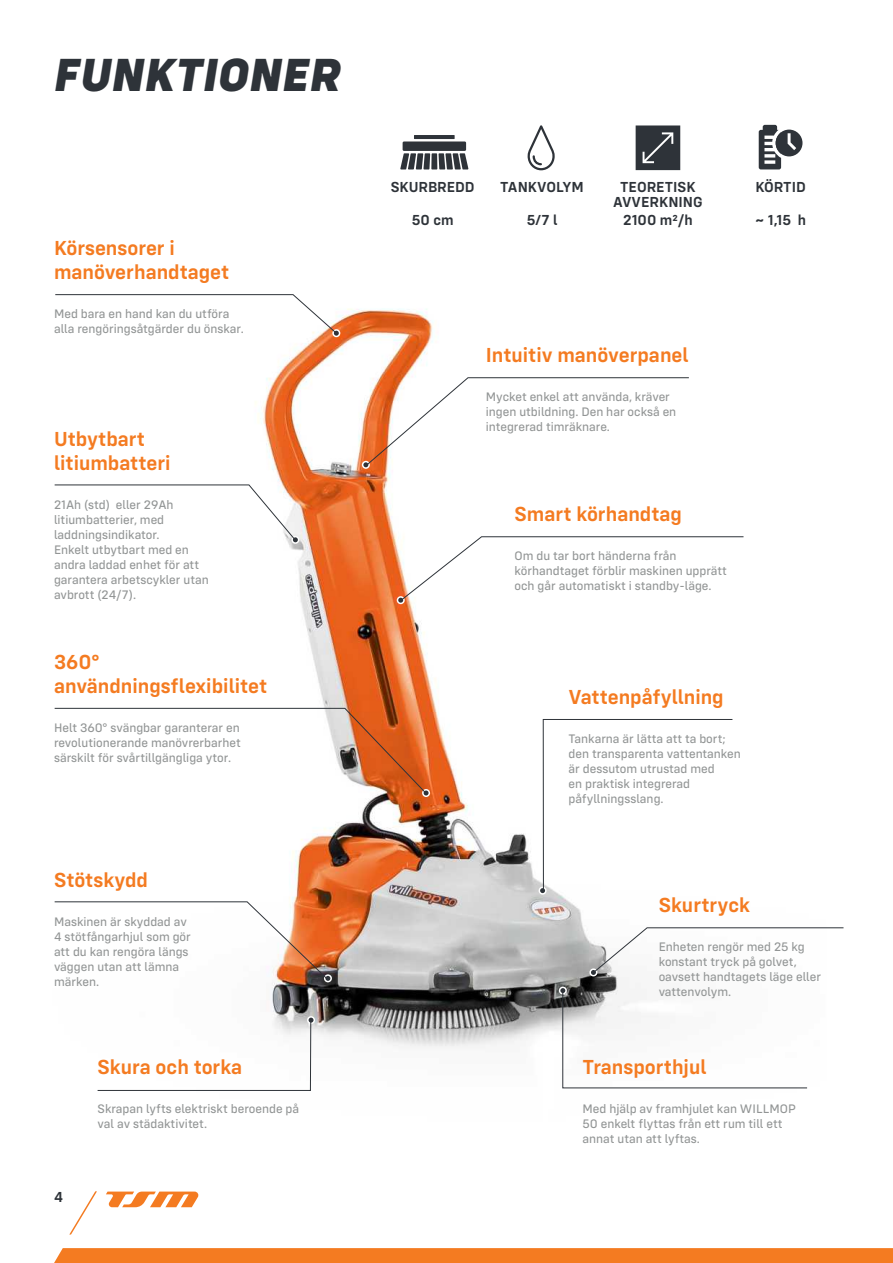
<style>
.page{position:relative;width:893px;height:1263px;background:#fff}
.page>*{position:absolute;margin:0;border:0;box-sizing:border-box;transform-origin:0 0}
.t1{font:italic 800 48px "Config";color:#2e3339}
.t2{font:600 21px/24px "Config";color:#f47b21}
.t3{font:600 15px/15px "Config";color:#2e3339;text-align:center}
.t4{font:12.75px/15px "Config Text";color:#929595}
</style>
<div class="page">
<svg style="left:54px;top:1248px;width:839px;height:15px;background:#f47c23"></svg>
<svg style="left:69px;top:1191px;width:28px;height:43px"></svg>
<svg style="left:106px;top:1191px;width:92px;height:16px"></svg>
<img style="left:54px;top:308px;width:587px;height:740px">
<svg style="left:759px;top:125px;width:43px;height:44px"></svg>
<svg style="left:636px;top:125px;width:44px;height:45px;background:#40454a"></svg>
<hr style="left:414px;top:135px;width:41px;height:4px;background:#2e3339">
<div style="left:403px;top:141px;width:63px;height:10px;background:#2e3339"></div>
<div style="left:431px;top:153px;width:6px;height:16px;background:#2e3339"></div>
<svg style="left:438px;top:153px;width:30px;height:16px"></svg>
<svg style="left:400px;top:153px;width:30px;height:16px"></svg>
<svg style="left:527px;top:125px;width:28px;height:46px"></svg>
<div style="left:291px;top:536px;width:8px;height:8px;border:2px solid #fff;border-radius:50%"></div>
<svg style="left:54px;top:484px;width:242px;height:57px"></svg>
<div style="left:589px;top:968px;width:8px;height:8px;border:2px solid #fff;border-radius:50%"></div>
<div style="left:397px;top:596px;width:8px;height:8px;border:2px solid #fff;border-radius:50%"></div>
<svg style="left:400px;top:536px;width:344px;height:66px"></svg>
<div style="left:422px;top:789px;width:8px;height:8px;border:2px solid #fff;border-radius:50%"></div>
<div style="left:362px;top:461px;width:8px;height:8px;border:2px solid #fff;border-radius:50%"></div>
<div style="left:539px;top:887px;width:7px;height:7px;background:#2e3339;border-radius:50%"></div>
<div style="left:539px;top:887px;width:8px;height:8px;border:2px solid #fff;border-radius:50%"></div>
<div style="left:307px;top:1016px;width:8px;height:8px;border:2px solid #fff;border-radius:50%"></div>
<div style="left:332px;top:329px;width:8px;height:8px;border:2px solid #fff;border-radius:50%"></div>
<div style="left:559px;top:986px;width:8px;height:8px;border:2px solid #fff;border-radius:50%"></div>
<svg style="left:97px;top:1017px;width:217px;height:74px"></svg>
<svg style="left:542px;top:719px;width:191px;height:172px"></svg>
<svg style="left:55px;top:294px;width:282px;height:40px"></svg>
<svg style="left:363px;top:377px;width:326px;height:91px"></svg>
<svg style="left:592px;top:927px;width:252px;height:46px"></svg>
<svg style="left:562px;top:989px;width:246px;height:100px"></svg>
<div style="left:324px;top:974px;width:8px;height:8px;border:2px solid #fff;border-radius:50%"></div>
<svg style="left:54px;top:901px;width:277px;height:80px"></svg>
<svg style="left:54px;top:708px;width:375px;height:88px"></svg>
<h1 class="t1" style="left:54px;top:45px;width:288px">FUNKTIONER</h1>
<h2 class="t2" style="left:54px;top:236px;width:177px">Körsensorer i manöverhandtaget</h2>
<p class="t4" style="left:54px;top:306px;width:191px">Med bara en hand kan du utföra alla rengöringsåtgärder du önskar.</p>
<h2 class="t2" style="left:54px;top:426px;width:118px">Utbytbart litiumbatteri</h2>
<p class="t4" style="left:54px;top:497px;width:156px">21Ah (std) eller 29Ah litiumbatterier, med laddningsindikator.<br>Enkelt utbytbart med en andra laddad enhet för att garantera arbetscykler utan avbrott (24/7).</p>
<h2 class="t2" style="left:54px;top:649px;width:215px">360° användningsflexibilitet</h2>
<p class="t4" style="left:54px;top:720px;width:188px;text-align:justify">Helt 360° svängbar garanterar en revolutionerande manövrerbarhet särskilt för svårtillgängliga ytor.</p>
<h2 class="t2" style="left:54px;top:867px;width:96px">Stötskydd</h2>
<p class="t4" style="left:54px;top:914px;width:138px">Maskinen är skyddad av<br>4 stötfångarhjul som gör att du kan rengöra längs väggen utan att lämna märken.</p>
<p class="t3" style="left:54px;top:1189px;width:10px">4</p>
<h2 class="t2" style="left:98px;top:1054px;width:146px">Skura och torka</h2>
<p class="t4" style="left:98px;top:1101px;width:203px">Skrapan lyfts elektriskt beroende på val av städaktivitet.</p>
<p class="t3" style="left:391px;top:180px;width:85px">SKURBREDD</p>
<p class="t3" style="left:412px;top:213px;width:43px">50 cm</p>
<p class="t3" style="left:500px;top:180px;width:85px">TANKVOLYM</p>
<p class="t3" style="left:527px;top:213px;width:32px">5/7 l</p>
<p class="t3" style="left:613px;top:180px;width:91px">TEORETISK<br>AVVERKNING</p>
<p class="t3" style="left:623px;top:213px;width:71px">2100 m2/h</p>
<p class="t3" style="left:755px;top:180px;width:52px">KÖRTID</p>
<p class="t3" style="left:755px;top:213px;width:52px">~ 1,15 h</p>
<h2 class="t2" style="left:486px;top:342px;width:204px">Intuitiv manöverpanel</h2>
<p class="t4" style="left:486px;top:389px;width:192px">Mycket enkel att använda, kräver ingen utbildning. Den har också en integrerad timräknare.</p>
<h2 class="t2" style="left:514px;top:502px;width:169px">Smart körhandtag</h2>
<p class="t4" style="left:514px;top:548px;width:214px">Om du tar bort händerna från körhandtaget förblir maskinen upprätt och går automatiskt i standby-läge.</p>
<h2 class="t2" style="left:568px;top:685px;width:157px">Vattenpåfyllning</h2>
<p class="t4" style="left:568px;top:731px;width:174px">Tankarna är lätta att ta bort; den transparenta vattentanken är dessutom utrustad med<br>en praktisk integrerad påfyllningsslang.</p>
<h2 class="t2" style="left:659px;top:893px;width:93px">Skurtryck</h2>
<p class="t4" style="left:659px;top:939px;width:164px">Enheten rengör med 25 kg konstant tryck på golvet, oavsett handtagets läge eller vattenvolym.</p>
<h2 class="t2" style="left:583px;top:1054px;width:126px">Transporthjul</h2>
<p class="t4" style="left:583px;top:1101px;width:215px">Med hjälp av framhjulet kan WILLMOP<br>50 enkelt flyttas från ett rum till ett annat utan att lyftas.</p>
</div>
